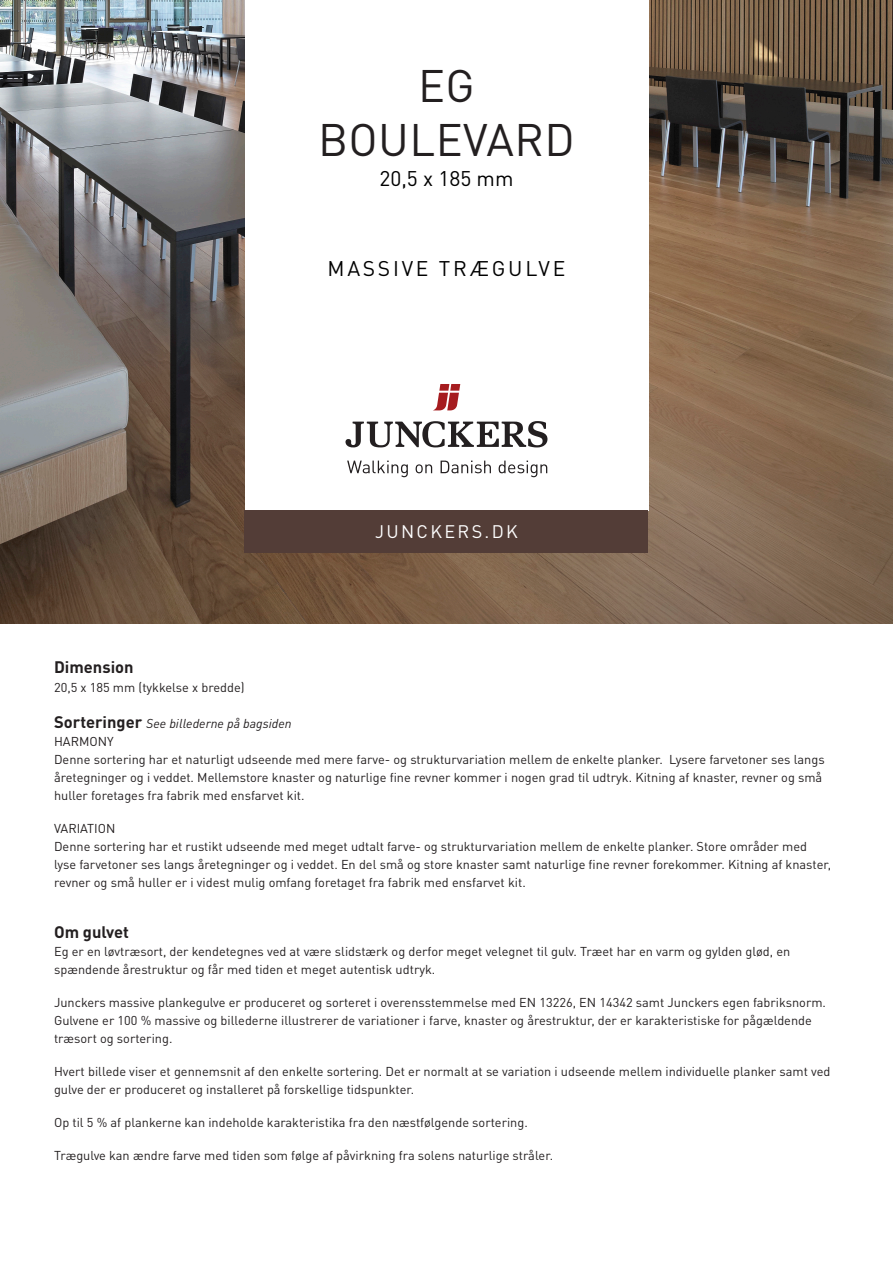
<style>
.page{position:relative;width:893px;height:1263px;background:#fff}
.page>*{position:absolute;margin:0;border:0;box-sizing:border-box;transform-origin:0 0}
.t1{font:45px/54px "DIN Pro";letter-spacing:.01em;color:#231f20;text-align:center}
.Subtitle{font:21px "DIN Pro";letter-spacing:.13em;color:#000}
.Webadress{font:18px "DIN Pro";letter-spacing:.13em;color:#fff}
.t2{font:700 16.5px "DIN Pro";color:#231f20}
.t3{font:12.75px/18px "DIN Pro";color:#231f20}
.s1{font-weight:700;font-size:16.5px}
.s2{font-style:italic}
</style>
<div class="page">
<img style="left:0;top:0;width:893px;height:624px">
<div style="left:244px;top:0;width:404px;height:510px;background:#fff"></div>
<div style="left:244px;top:510px;width:404px;height:43px;background:#533d37"></div>
<svg style="left:434px;top:384px;width:26px;height:26px"></svg>
<svg style="left:345px;top:421px;width:202px;height:26px"></svg>
<svg style="left:347px;top:461px;width:200px;height:16px"></svg>
<p class="t1" style="left:318px;top:56px;width:258px">EG<br>BOULEVARD</p>
<p class="Subtitle" style="left:379px;top:163px;width:135px">20,5 x 185 mm</p>
<p class="Subtitle" style="left:328px;top:253px;width:239px">MASSIVE TRÆGULVE</p>
<p class="Webadress" style="left:375px;top:518px;width:144px">JUNCKERS.DK</p>
<p class="t2" style="left:54px;top:654px;width:81px">Dimension</p>
<p class="t3" style="left:54px;top:678px;width:192px">20,5 x 185 mm (tykkelse x bredde)</p>
<p class="t3" style="left:54px;top:714px;width:772px"><span class="s1">Sorteringer</span> <span class="s2">See billederne på bagsiden<br></span>HARMONY<br>Denne sortering har et naturligt udseende med mere farve- og strukturvariation mellem de enkelte planker. Lysere farvetoner ses langs åretegninger og i veddet. Mellemstore knaster og naturlige fine revner kommer i nogen grad til udtryk. Kitning af knaster, revner og små huller foretages fra fabrik med ensfarvet kit.</p>
<p class="t3" style="left:54px;top:819px;width:779px">VARIATION<br>Denne sortering har et rustikt udseende med meget udtalt farve- og strukturvariation mellem de enkelte planker. Store områder med lyse farvetoner ses langs åretegninger og i veddet. En del små og store knaster samt naturlige fine revner forekommer. Kitning af knaster, revner og små huller er i videst mulig omfang foretaget fra fabrik med ensfarvet kit.</p>
<p class="t2" style="left:54px;top:919px;width:77px">Om gulvet</p>
<p class="t3" style="left:54px;top:942px;width:738px">Eg er en løvtræsort, der kendetegnes ved at være slidstærk og derfor meget velegnet til gulv. Træet har en varm og gylden glød, en spændende årestruktur og får med tiden et meget autentisk udtryk.</p>
<p class="t3" style="left:54px;top:993px;width:773px">Junckers massive plankegulve er produceret og sorteret i overensstemmelse med EN 13226, EN 14342 samt Junckers egen fabriksnorm.<br>Gulvene er 100 % massive og billederne illustrerer de variationer i farve, knaster og årestruktur, der er karakteristiske for pågældende træsort og sortering.</p>
<p class="t3" style="left:54px;top:1062px;width:778px">Hvert billede viser et gennemsnit af den enkelte sortering. Det er normalt at se variation i udseende mellem individuelle planker samt ved gulve der er produceret og installeret på forskellige tidspunkter.</p>
<p class="t3" style="left:54px;top:1113px;width:475px">Op til 5 % af plankerne kan indeholde karakteristika fra den næstfølgende sortering.</p>
<p class="t3" style="left:54px;top:1146px;width:501px">Trægulve kan ændre farve med tiden som følge af påvirkning fra solens naturlige stråler.</p>
</div>
